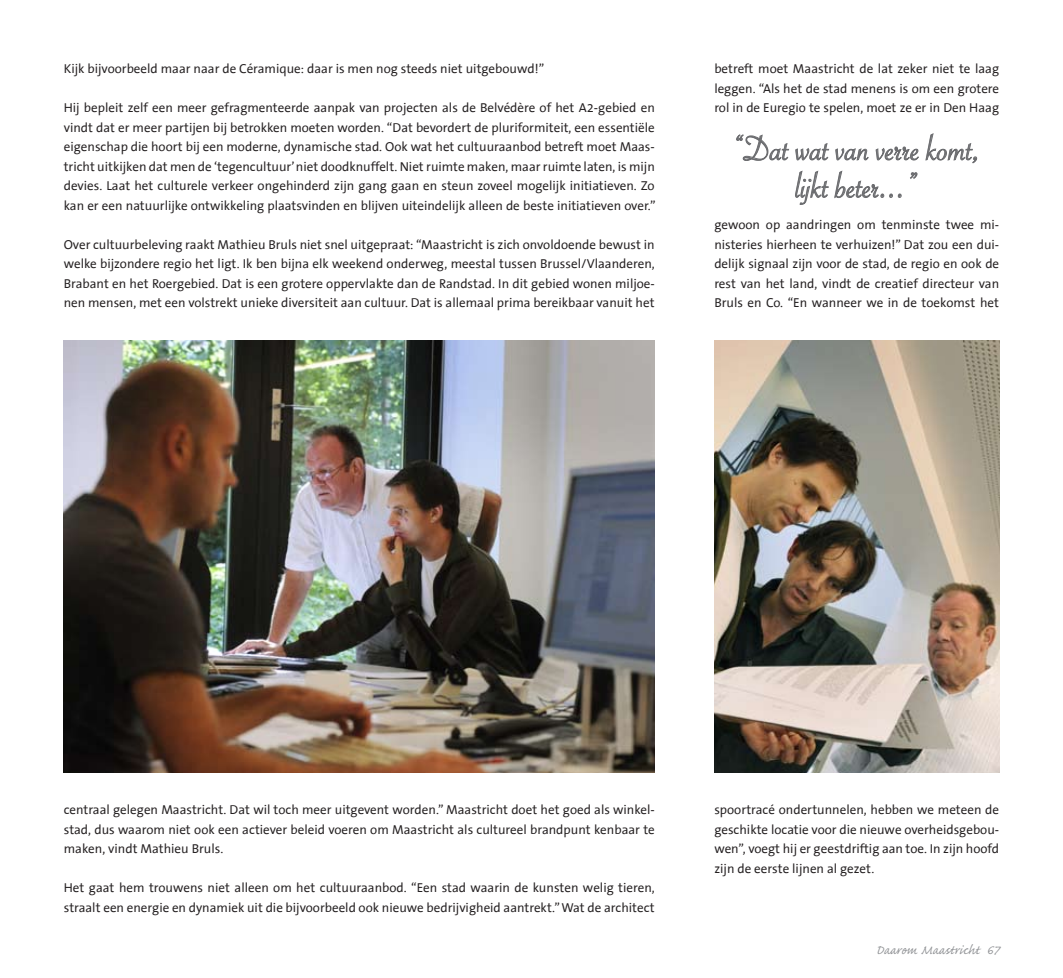
<style>
.page{position:relative;width:1063px;height:978px;background:#fff}
.page>*{position:absolute;margin:0;border:0;box-sizing:border-box;transform-origin:0 0}
.t1{font:37.5px/37.5px "Savoye Let Plain";color:#6c6d70;text-align:center}
.t2{font:16.5px "Caflisch Script Pro";letter-spacing:-.005em;color:#939598}
.t3{font:13.05px/19.5px "The Sans Office";color:#231f20;text-align:justify}
</style>
<div class="page">
<img style="left:64px;top:340px;width:591px;height:432px">
<img style="left:714px;top:340px;width:285px;height:432px">
<svg style="left:925px;top:133px;width:52px;height:31px"></svg>
<svg style="left:736px;top:134px;width:183px;height:71px"></svg>
<p class="t3" style="left:64px;top:60px;width:482px">Kijk bijvoorbeeld maar naar de Céramique: daar is men nog steeds niet uitgebouwd!”</p>
<p class="t3" style="left:64px;top:99px;width:593px">Hij bepleit zelf een meer gefragmenteerde aanpak van projecten als de Belvédère of het A2-gebied en vindt dat er meer partijen bij betrokken moeten worden. “Dat bevordert de pluriformiteit, een essentiële eigenschap die hoort bij een moderne, dynamische stad. Ook wat het cultuuraanbod betreft moet Maas&shy;tricht uitkijken dat men de ‘tegencultuur’ niet doodknuffelt. Niet ruimte maken, maar ruimte laten, is mijn devies. Laat het culturele verkeer ongehinderd zijn gang gaan en steun zoveel mogelijk initiatieven. Zo kan er een natuurlijke ontwikkeling plaatsvinden en blijven uiteindelijk alleen de beste initiatieven over.”</p>
<p class="t3" style="left:64px;top:235px;width:593px">Over cultuurbeleving raakt Mathieu Bruls niet snel uitgepraat: “Maastricht is zich onvoldoende bewust in welke bijzondere regio het ligt. Ik ben bijna elk weekend onderweg, meestal tussen Brussel/Vlaanderen, Brabant en het Roergebied. Dat is een grotere oppervlakte dan de Randstad. In dit gebied wonen miljoe&shy;nen mensen, met een volstrekt unieke diversiteit aan cultuur. Dat is allemaal prima bereikbaar vanuit het</p>
<p class="t3" style="left:714px;top:60px;width:286px">betreft moet Maastricht de lat zeker niet te laag leggen. “Als het de stad menens is om een grotere rol in de Euregio te spelen, moet ze er in Den Haag</p>
<h1 class="t1" style="left:732px;top:131px;width:251px">“Dat wat van verre komt, lijkt beter...”</h1>
<p class="t3" style="left:714px;top:216px;width:286px">gewoon op aandringen om tenminste twee mi&shy;nisteries hierheen te verhuizen!” Dat zou een dui&shy;delijk signaal zijn voor de stad, de regio en ook de rest van het land, vindt de creatief directeur van Bruls en Co. “En wanneer we in de toekomst het</p>
<p class="t3" style="left:64px;top:801px;width:593px">centraal gelegen Maastricht. Dat wil toch meer uitgevent worden.” Maastricht doet het goed als winkel&shy;stad, dus waarom niet ook een actiever beleid voeren om Maastricht als cultureel brandpunt kenbaar te maken, vindt Mathieu Bruls.</p>
<p class="t3" style="left:64px;top:879px;width:593px">Het gaat hem trouwens niet alleen om het cultuuraanbod. “Een stad waarin de kunsten welig tieren, straalt een energie en dynamiek uit die bijvoorbeeld ook nieuwe bedrijvigheid aantrekt.” Wat de architect</p>
<p class="t3" style="left:714px;top:801px;width:286px">spoortracé ondertunnelen, hebben we meteen de geschikte locatie voor die nieuwe overheidsgebou&shy;wen”, voegt hij er geestdriftig aan toe. In zijn hoofd zijn de eerste lijnen al gezet.</p>
<p class="t2" style="left:876px;top:941px;width:125px">Daarom Maastricht 67</p>
</div>
